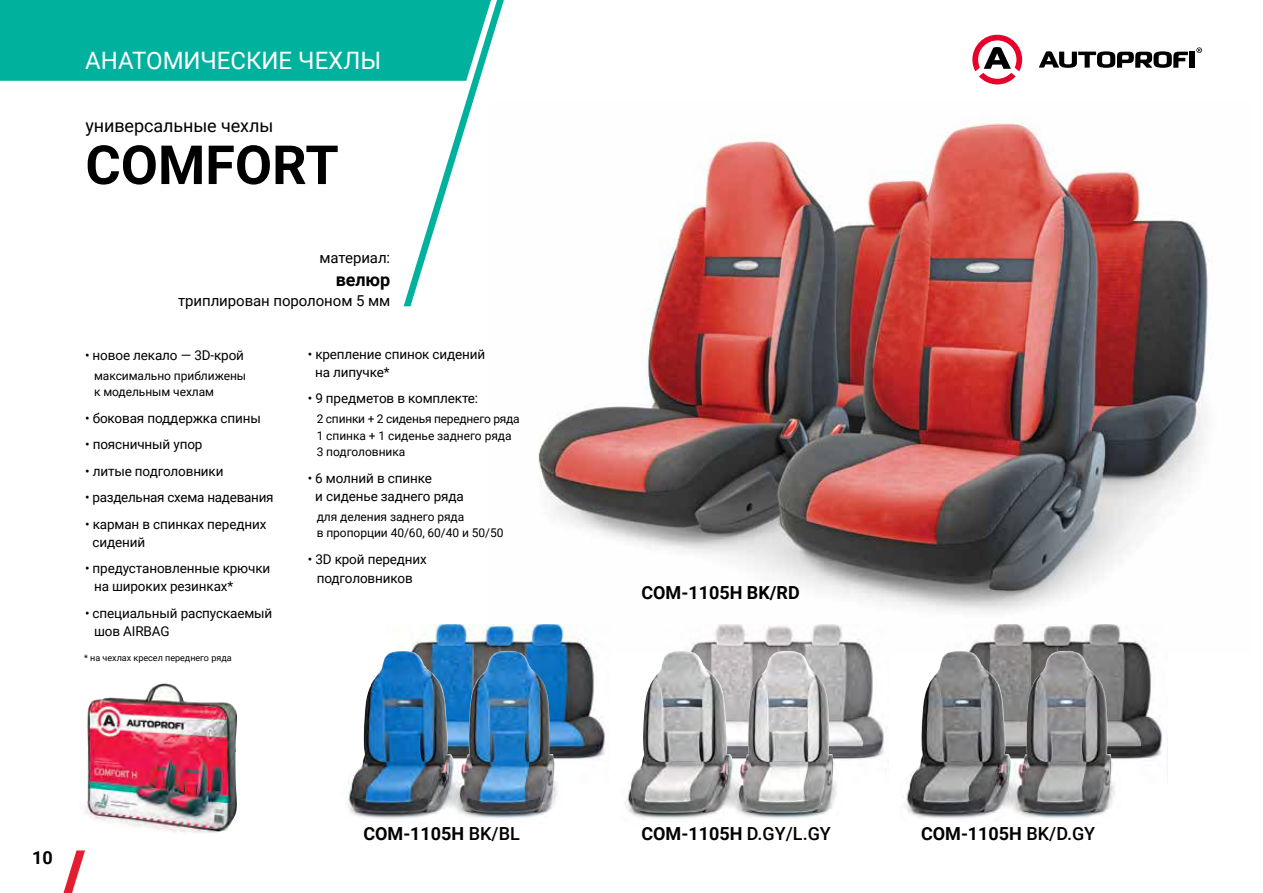
<style>
.page{position:relative;width:1263px;height:893px;background:#fff}
.page>*{position:absolute;margin:0;border:0;box-sizing:border-box;transform-origin:0 0}
.t1{font:700 54px "Roboto";color:#000}
.t2{font:24px "Roboto";color:#fff}
.t3{font:700 18px "Roboto";color:#000}
.t4{font:18px "Roboto";letter-spacing:-.005em;color:#000}
.t5{font:15px "Roboto";letter-spacing:-.005em;color:#000}
.t6{font:13.5px/18px "Roboto";letter-spacing:-.01em;color:#000}
.t7{font:12px/16.5px "Roboto";letter-spacing:-.005em;color:#000}
.t8{font:9px "Roboto";color:#000}
.s1{font-weight:500}
</style>
<div class="page">
<div style="left:1189px;top:52px;width:5px;height:16px;background:#000"></div>
<svg style="left:1039px;top:51px;width:149px;height:17px"></svg>
<svg style="left:972px;top:35px;width:50px;height:49px"></svg>
<svg style="left:1196px;top:47px;width:6px;height:6px"></svg>
<svg style="left:0;top:0;width:504px;height:306px"></svg>
<svg style="left:63px;top:850px;width:22px;height:43px"></svg>
<img style="left:411px;top:624px;width:194px;height:136px">
<img style="left:839px;top:654px;width:50px;height:108px">
<img style="left:1117px;top:654px;width:45px;height:106px">
<img style="left:346px;top:651px;width:214px;height:168px">
<img style="left:625px;top:654px;width:214px;height:165px">
<img style="left:904px;top:654px;width:213px;height:165px">
<img style="left:489px;top:102px;width:723px;height:552px">
<img style="left:84px;top:683px;width:153px;height:150px">
<h2 class="t2" style="left:85px;top:44px;width:298px">АНАТОМИЧЕСКИЕ ЧЕХЛЫ</h2>
<h3 class="t4" style="left:85px;top:113px;width:189px">универсальные чехлы</h3>
<h1 class="t1" style="left:85px;top:127px;width:255px">COMFORT</h1>
<p class="t5" style="left:320px;top:247px;width:72px">материал:</p>
<p class="t5" style="left:178px;top:290px;width:214px">триплирован поролоном 5 мм</p>
<p class="t6" style="left:315px;top:345px;width:172px;text-indent:-8px">• крепление спинок сидений на липучке*</p>
<p class="t6" style="left:308px;top:389px;width:172px">• 9 предметов в комплекте:</p>
<p class="t7" style="left:317px;top:410px;width:204px">2 спинки + 2 сиденья переднего ряда<br>1 спинка + 1 сиденье заднего ряда<br>3 подголовника</p>
<p class="t6" style="left:315px;top:469px;width:150px;text-indent:-8px">• 6 молний в спинке<br>и сиденье заднего ряда</p>
<p class="t7" style="left:317px;top:508px;width:188px">для деления заднего ряда<br>в пропорции 40/60, 60/40 и 50/50</p>
<p class="t6" style="left:308px;top:549px;width:121px;line-height:19.5px;text-align:center">• 3D крой передних подголовников</p>
<h3 class="t3" style="left:336px;top:267px;width:56px">велюр</h3>
<p class="t6" style="left:85px;top:346px;width:161px">• новое лекало — 3D-крой</p>
<p class="t7" style="left:94px;top:367px;width:154px">максимально приближены к модельным чехлам</p>
<p class="t6" style="left:85px;top:409px;width:177px">• боковая поддержка спины</p>
<p class="t6" style="left:85px;top:435px;width:119px">• поясничный упор</p>
<p class="t6" style="left:85px;top:462px;width:140px">• литые подголовники</p>
<p class="t6" style="left:85px;top:488px;width:190px">• раздельная схема надевания</p>
<p class="t6" style="left:93px;top:515px;width:175px;text-indent:-8px">• карман в спинках передних сидений</p>
<p class="t6" style="left:94px;top:559px;width:178px;text-indent:-9px">• предустановленные крючки на широких резинках*</p>
<p class="t6" style="left:94px;top:604px;width:180px;text-indent:-9px">• специальный распускаемый шов AIRBAG</p>
<p class="t8" style="left:84px;top:651px;width:149px">* на чехлах кресел переднего ряда</p>
<h3 class="t3" style="left:641px;top:580px;width:160px">CОМ-1105H BK/RD</h3>
<h3 class="t3" style="left:32px;top:845px;width:22px">10</h3>
<h3 class="t3" style="left:363px;top:820px;width:158px">CОМ-1105H <span class="s1">BK/BL</span></h3>
<h3 class="t3" style="left:641px;top:820px;width:191px">CОМ-1105H <span class="s1">D.GY/L.GY</span></h3>
<h3 class="t3" style="left:921px;top:820px;width:176px">CОМ-1105H <span class="s1">BK/D.GY</span></h3>
</div>
